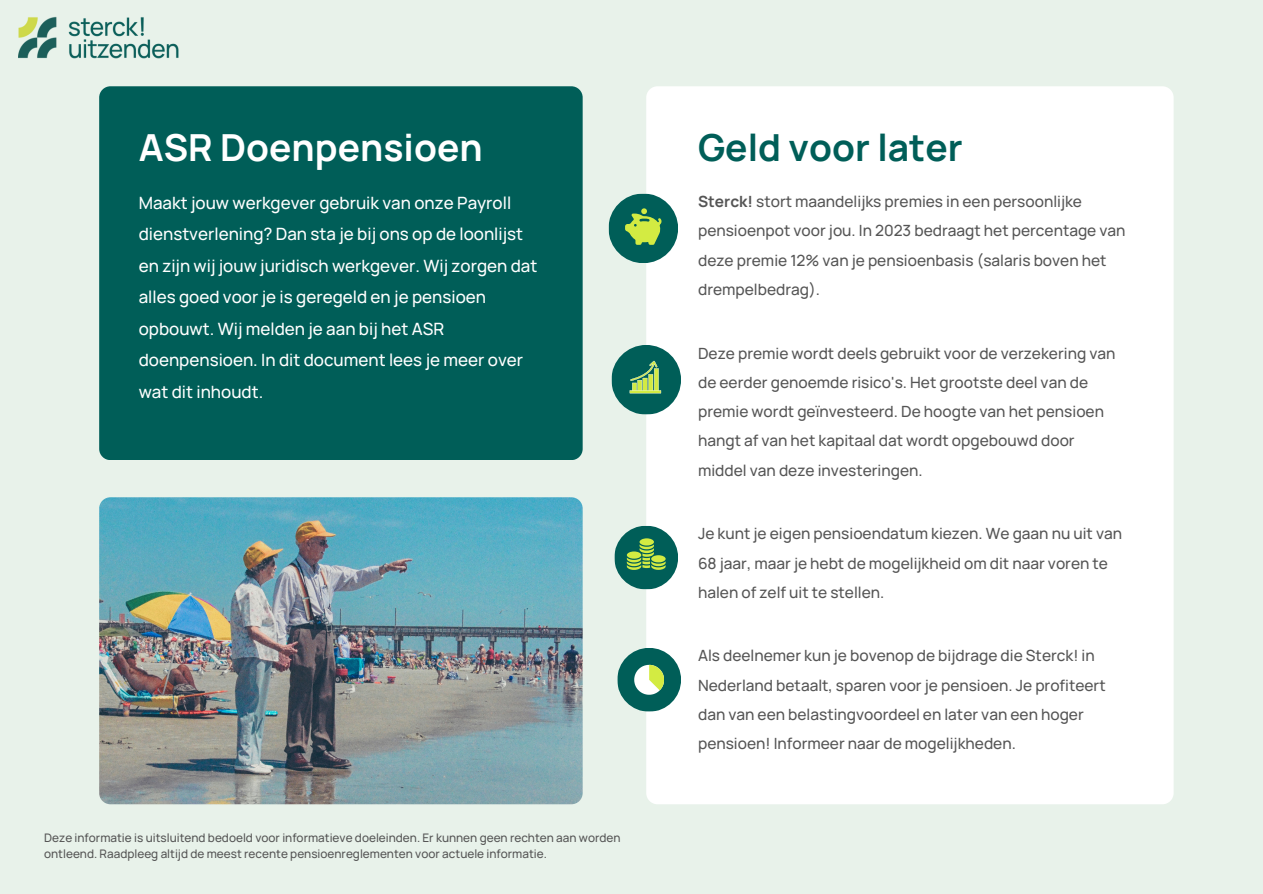
<style>
.page{position:relative;width:1263px;height:894px;background:#fff}
.page>*{position:absolute;margin:0;border:0;box-sizing:border-box;transform-origin:0 0}
.t1{font:700 37.2px "Manrope";color:#fff}
.t2{font:700 37.2px "Manrope";color:#005e58}
.t3{font:500 16.95px/31.5px "Manrope";color:#fff}
.t4{font:500 15.45px/29.2px "Manrope";color:#555}
.t5{font:500 11.7px/15.6px "Manrope";color:#555}
.s1{font-weight:700}
</style>
<div class="page">
<div style="left:0;top:0;width:1263px;height:893px;background:#e8f2ea"></div>
<div style="left:646px;top:86px;width:528px;height:718px;background:#fff;border-radius:11px"></div>
<div style="left:608px;top:193px;width:70px;height:70px;background:#005e58;border-radius:50%"></div>
<svg style="left:625px;top:208px;width:36px;height:37px"></svg>
<img style="left:99px;top:497px;width:484px;height:307px">
<div style="left:99px;top:86px;width:484px;height:374px;background:#005e58;border-radius:11px"></div>
<div style="left:611px;top:345px;width:70px;height:69px;background:#005e58;border-radius:50%"></div>
<hr style="left:630px;top:390px;width:31px;height:3px;background:#fff">
<svg style="left:630px;top:361px;width:29px;height:30px"></svg>
<div style="left:614px;top:525px;width:64px;height:64px;background:#005e58;border-radius:50%"></div>
<svg style="left:627px;top:538px;width:39px;height:31px"></svg>
<div style="left:617px;top:647px;width:64px;height:64px;background:#005e58;border-radius:50%"></div>
<svg style="left:634px;top:664px;width:30px;height:30px"></svg>
<img style="left:18px;top:16px;width:161px;height:43px">
<p class="t1" style="left:139px;top:121px;width:345px">ASR Doenpensioen</p>
<p class="t3" style="left:139px;top:186px;width:400px">Maakt jouw werkgever gebruik van onze Payroll dienstverlening? Dan sta je bij ons op de loonlijst en zijn wij jouw juridisch werkgever. Wij zorgen dat alles goed voor je is geregeld en je pensioen opbouwt. Wij melden je aan bij het ASR doenpensioen. In dit document lees je meer over wat dit inhoudt.</p>
<p class="t5" style="left:44px;top:829px;width:578px">Deze informatie is uitsluitend bedoeld voor informatieve doeleinden. Er kunnen geen rechten aan worden ontleend. Raadpleeg altijd de meest recente pensioenreglementen voor actuele informatie.</p>
<p class="t2" style="left:698px;top:121px;width:266px">Geld voor later</p>
<p class="t4" style="left:698px;top:186px;width:429px"><span class="s1">Sterck!</span> stort maandelijks premies in een persoonlijke pensioenpot voor jou. In 2023 bedraagt het percentage van deze premie 12% van je pensioenbasis (salaris boven het drempelbedrag).</p>
<p class="t4" style="left:698px;top:338px;width:419px">Deze premie wordt deels gebruikt voor de verzekering van de eerder genoemde risico's. Het grootste deel van de premie wordt geïnvesteerd. De hoogte van het pensioen hangt af van het kapitaal dat wordt opgebouwd door middel van deze investeringen.</p>
<p class="t4" style="left:698px;top:518px;width:426px">Je kunt je eigen pensioendatum kiezen. We gaan nu uit van<br>68 jaar, maar je hebt de mogelijkheid om dit naar voren te halen of zelf uit te stellen.</p>
<p class="t4" style="left:698px;top:640px;width:409px">Als deelnemer kun je bovenop de bijdrage die Sterck! in Nederland betaalt, sparen voor je pensioen. Je profiteert dan van een belastingvoordeel en later van een hoger pensioen! Informeer naar de mogelijkheden.</p>
</div>
